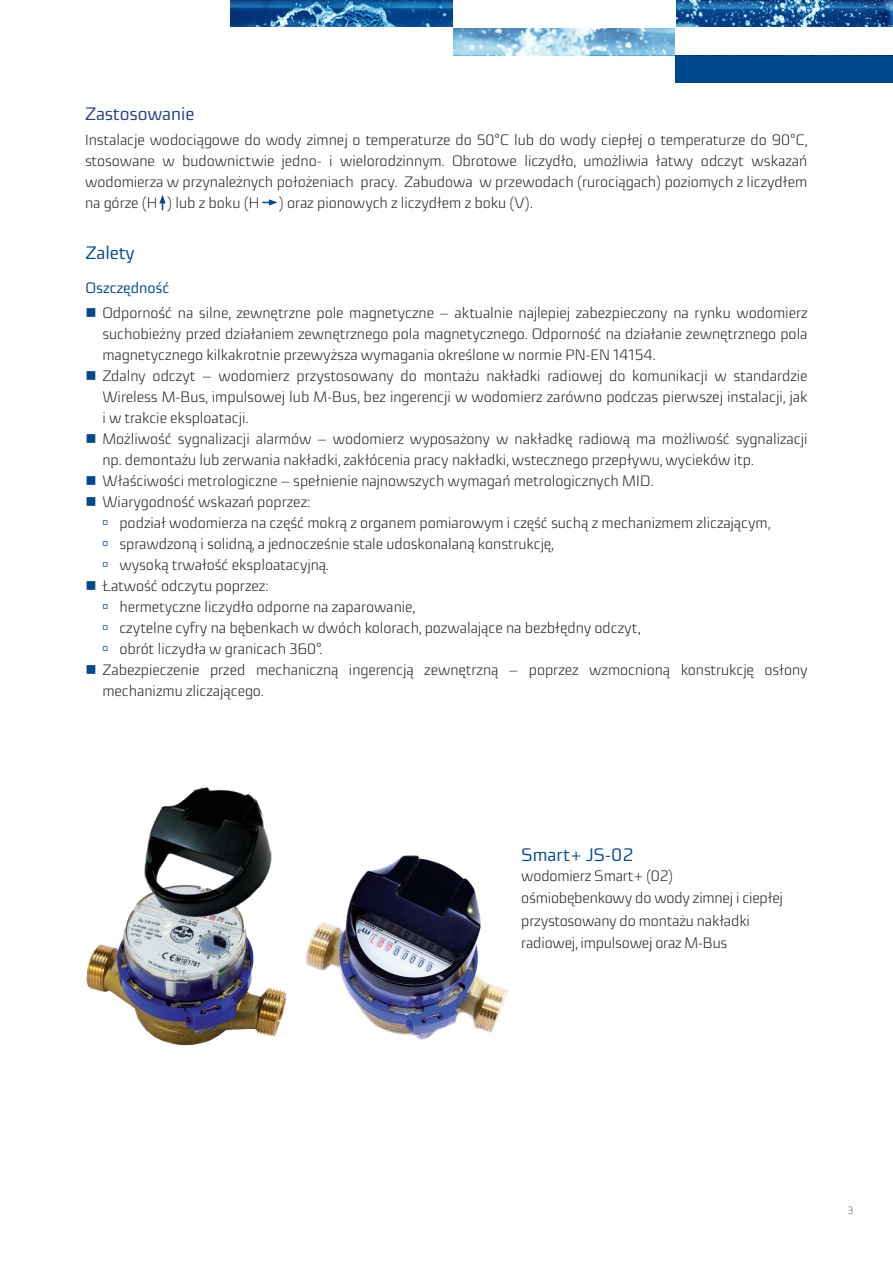
<style>
.page{position:relative;width:893px;height:1263px;background:#fff}
.page>*{position:absolute;margin:0;border:0;box-sizing:border-box;transform-origin:0 0}
.t1{font:18px "Sica";color:#01498e}
.t2{font:18px "Sica";letter-spacing:-.005em;color:#253f8e}
.t3{font:300 15px/21px "Sica";color:#231f20}
.t4{font:15px "Sica";color:#01498e}
.t5{font:300 10.5px "Sica";color:#6c6d70}
.s1{color:#01498e}
</style>
<div class="page">
<img style="left:230px;top:0;width:663px;height:27px">
<div style="left:453px;top:0;width:222px;height:28px;background:#fff"></div>
<div style="left:675px;top:55px;width:218px;height:28px;background:#01498e"></div>
<svg style="left:453px;top:28px;width:222px;height:27px;background:#97c6e0"></svg>
<svg style="left:159px;top:195px;width:7px;height:15px"></svg>
<svg style="left:262px;top:199px;width:16px;height:7px"></svg>
<img style="left:86px;top:938px;width:200px;height:108px">
<img style="left:306px;top:855px;width:202px;height:185px">
<img style="left:123px;top:787px;width:149px;height:151px">
<p class="t2" style="left:85px;top:100px;width:111px">Zastosowanie</p>
<p class="t3" style="left:85px;top:129px;width:724px;text-align:justify">Instalacje wodociągowe do wody zimnej o temperaturze do 50°C lub do wody ciepłej o temperaturze do 90°C, stosowane w budownictwie jedno- i wielorodzinnym. Obrotowe liczydło, umożliwia łatwy odczyt wskazań wodomierza w przynależnych położeniach pracy. Zabudowa w przewodach (rurociągach) poziomych z liczydłem na górze (H ) lub z boku (H</p>
<p class="t3" style="left:279px;top:192px;width:256px">) oraz pionowych z liczydłem z boku (V).</p>
<p class="t1" style="left:85px;top:239px;width:51px">Zalety</p>
<p class="t4" style="left:85px;top:277px;width:85px">Oszczędność</p>
<p class="t3" style="left:102px;top:302px;width:707px">Odporność na silne, zewnętrzne pole magnetyczne – aktualnie najlepiej zabezpieczony na rynku wodomierz suchobieżny przed działaniem zewnętrznego pola magnetycznego. Odporność na działanie zewnętrznego pola magnetycznego kilkakrotnie przewyższa wymagania określone w normie PN-EN 14154.<br>Zdalny odczyt – wodomierz przystosowany do montażu nakładki radiowej do komunikacji w standardzie Wireless M-Bus, impulsowej lub M-Bus, bez ingerencji w wodomierz zarówno podczas pierwszej instalacji, jak i w trakcie eksploatacji.<br>Możliwość sygnalizacji alarmów – wodomierz wyposażony w nakładkę radiową ma możliwość sygnalizacji np. demontażu lub zerwania nakładki, zakłócenia pracy nakładki, wstecznego przepływu, wycieków itp.<br>Właściwości metrologiczne – spełnienie najnowszych wymagań metrologicznych MID.<br>Wiarygodność wskazań poprzez:</p>
<p class="t3" style="left:102px;top:512px;width:670px"><span class="s1">→</span> podział wodomierza na część mokrą z organem pomiarowym i część suchą z mechanizmem zliczającym,</p>
<p class="t3" style="left:102px;top:533px;width:454px"><span class="s1">→</span> sprawdzoną i solidną, a jednocześnie stale udoskonalaną konstrukcję,</p>
<p class="t3" style="left:102px;top:554px;width:228px"><span class="s1">→</span> wysoką trwałość eksploatacyjną.<br>Łatwość odczytu poprzez:</p>
<p class="t3" style="left:102px;top:596px;width:315px"><span class="s1">→</span> hermetyczne liczydło odporne na zaparowanie,</p>
<p class="t3" style="left:102px;top:617px;width:540px"><span class="s1">→</span> czytelne cyfry na bębenkach w dwóch kolorach, pozwalające na bezbłędny odczyt,</p>
<p class="t3" style="left:102px;top:638px;width:707px"><span class="s1">→</span> obrót liczydła w granicach 360°.<br>Zabezpieczenie przed mechaniczną ingerencją zewnętrzną – poprzez wzmocnioną konstrukcję osłony mechanizmu zliczającego.</p>
<p class="t1" style="left:521px;top:841px;width:114px">Smart+ JS-02</p>
<p class="t3" style="left:521px;top:864px;width:263px;line-height:22.5px">wodomierz Smart+ (02) ośmiobębenkowy do wody zimnej i ciepłej przystosowany do montażu nakładki radiowej, impulsowej oraz M-Bus</p>
<p class="t5" style="left:847px;top:1202px;width:7px">3</p>
</div>
